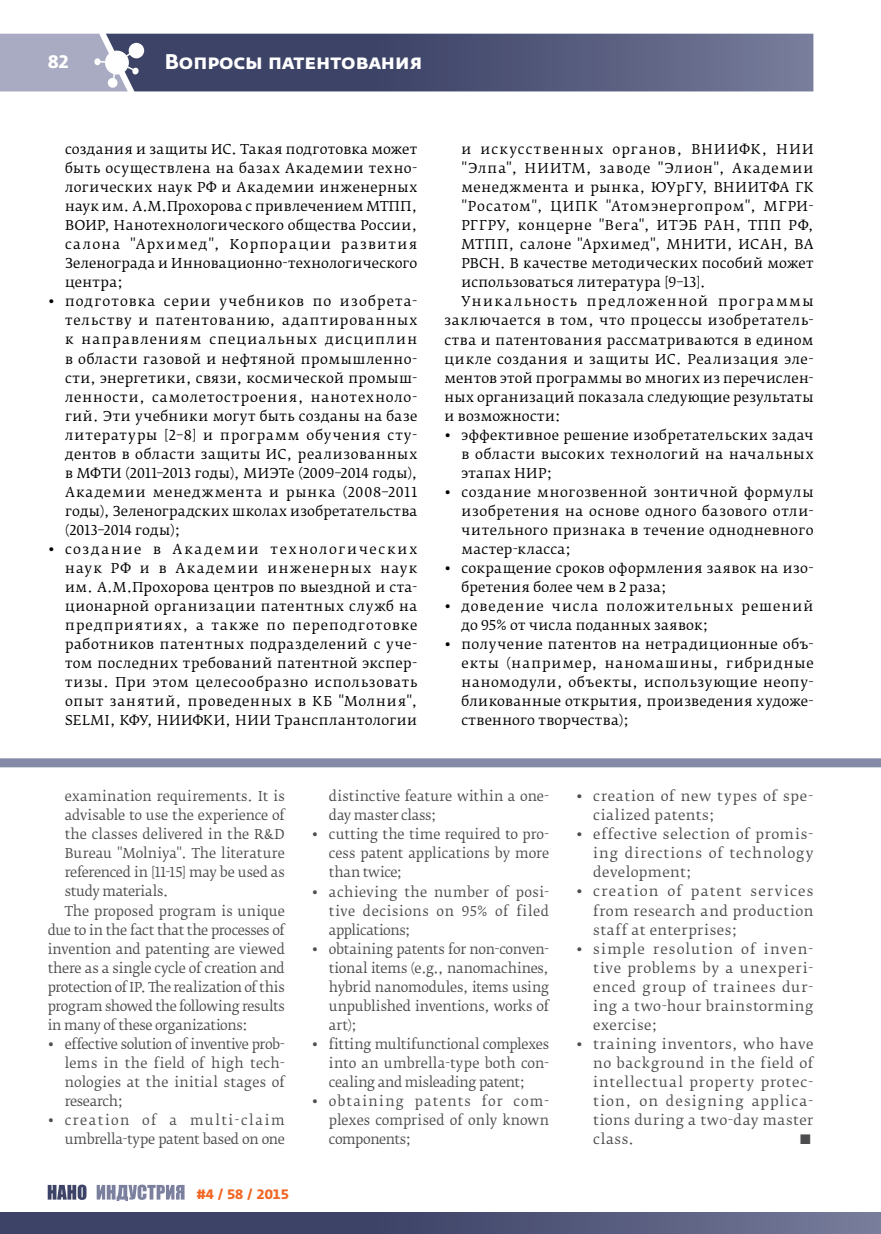
<style>
.page{position:relative;width:881px;height:1234px;background:#fff}
.page>*{position:absolute;margin:0;border:0;box-sizing:border-box;transform-origin:0 0}
.t1{font:700 21px "Fedra Sans Alt Pro";color:#fff}
.t2{font:700 18px "Fedra Sans Alt Pro";color:#fff}
.t3{font:13.5px/19px "Fedra Serif B Pro";letter-spacing:.035em;color:#000;text-align:justify}
.t4{font:13.5px/19px "Fedra Serif B Pro";letter-spacing:.005em;color:#4d4d4f;text-align:justify}
.t5{font:13.5px "Fedra Serif B Pro";letter-spacing:.015em;color:#000}
.t6{font:13.5px "Fedra Serif B Pro";letter-spacing:-.02em;color:#4d4d4f}
.t7{font:13.5px "Fedra Serif B Pro";letter-spacing:.07em;color:#000}
.t8{font:13.5px "Fedra Serif B Pro";letter-spacing:-.03em;color:#4d4d4f}
.t9{font:13.5px/19px "Fedra Serif B Pro";letter-spacing:.055em;color:#000}
.t10{font:13.5px/19px "Fedra Serif B Pro";letter-spacing:.05em;color:#4d4d4f}
.t11{font:13.5px "Fedra Serif B Pro";letter-spacing:.06em;color:#000}
.t12{font:13.5px "Fedra Serif B Pro";letter-spacing:.1em;color:#000}
.t13{font:13.5px "Fedra Serif B Pro";letter-spacing:.09em;color:#000}
.t14{font:13.5px "Fedra Serif B Pro";letter-spacing:-.025em;color:#4d4d4f}
.t15{font:13.5px "Fedra Serif B Pro";letter-spacing:-.015em;color:#4d4d4f}
.t16{font:13.5px "Fedra Serif B Pro";letter-spacing:.01em;color:#000}
.t17{font:700 13.5px "Fedra Sans Alt Pro";color:#f26522}
</style>
<div class="page">
<svg style="left:0;top:33px;width:813px;height:59px;background:#626786"></svg>
<svg style="left:48px;top:1184px;width:38px;height:15px"></svg>
<svg style="left:97px;top:1184px;width:87px;height:16px"></svg>
<div style="left:0;top:1211px;width:880px;height:22px;background:linear-gradient(to right,#2e3559,#6c7191)"></div>
<div style="left:0;top:758px;width:880px;height:9px;background:#858aa6"></div>
<h2 class="t2" style="left:48px;top:50px;width:22px">82</h2>
<h1 class="t1" style="left:165px;top:48px;width:259px">Вопросы патентования</h1>
<p class="t3" style="left:65px;top:140px;width:354px">создания и защиты ИС. Такая подготовка может быть осуществлена на базах Академии техно&shy;логических наук РФ и Академии инженерных наук им. А.М.Прохорова с привлечением МТПП, ВОИР, Нанотехнологического общества России, салона "Архимед", Корпорации развития Зеленограда и Инновационно-технологического центра;</p>
<p class="t3" style="left:65px;top:292px;width:354px;text-indent:-17px">• подготовка серии учебников по изобрета&shy;тельству и патентованию, адаптированных к направлениям специальных дисциплин в области газовой и нефтяной промышленно&shy;сти, энергетики, связи, космической промыш&shy;ленности, самолетостроения, нанотехноло&shy;гий. Эти учебники могут быть созданы на базе литературы [2–8] и программ обучения сту&shy;дентов в области защиты ИС, реализованных в МФТИ (2011–2013 годы), МИЭТе (2009–2014 годы), Академии менеджмента и рынка (2008–2011 годы), Зеленоградских школах изобретательства (2013–2014 годы);</p>
<p class="t3" style="left:65px;top:539px;width:354px;text-indent:-17px">• создание в Академии технологических наук РФ и в Академии инженерных наук им. А.М.Прохорова центров по выездной и ста&shy;ционарной организации патентных служб на предприятиях, а также по переподготовке работников патентных подразделений с уче&shy;том последних требований патентной экспер&shy;тизы. При этом целесообразно использовать опыт занятий, проведенных в КБ "Молния", SELMI, КФУ, НИИФКИ, НИИ Трансплантологии</p>
<p class="t13" style="left:461px;top:141px;width:353px">и искусственных органов, ВНИИФК, НИИ</p>
<p class="t7" style="left:461px;top:160px;width:353px">"Элпа", НИИТМ, заводе "Элион", Академии</p>
<p class="t3" style="left:461px;top:178px;width:353px">менеджмента и рынка, ЮУрГУ, ВНИИТФА ГК</p>
<p class="t7" style="left:461px;top:198px;width:353px">"Росатом", ЦИПК "Атомэнергопром", МГРИ-</p>
<p class="t11" style="left:461px;top:217px;width:353px">РГГРУ, концерне "Вега", ИТЭБ РАН, ТПП РФ,</p>
<p class="t3" style="left:461px;top:235px;width:353px">МТПП, салоне "Архимед", МНИТИ, ИСАН, ВА</p>
<p class="t3" style="left:461px;top:254px;width:353px">РВСН. В качестве методических пособий может</p>
<p class="t5" style="left:461px;top:274px;width:246px">использоваться литература [9–13].</p>
<p class="t12" style="left:461px;top:293px;width:353px">Уникальность предложенной программы</p>
<p class="t3" style="left:444px;top:311px;width:371px">заключается в том, что процессы изобретатель-</p>
<p class="t3" style="left:444px;top:330px;width:370px">ства и патентования рассматриваются в едином</p>
<p class="t3" style="left:444px;top:349px;width:370px">цикле создания и защиты ИС. Реализация эле-</p>
<p class="t5" style="left:444px;top:369px;width:370px">ментов этой программы во многих из перечислен-</p>
<p class="t5" style="left:444px;top:388px;width:370px">ных организаций показала следующие результаты</p>
<p class="t16" style="left:444px;top:407px;width:118px">и возможности:</p>
<p class="t3" style="left:461px;top:425px;width:353px;text-indent:-17px">• эффективное решение изобретательских задач в области высоких технологий на начальных этапах НИР;</p>
<p class="t3" style="left:461px;top:482px;width:353px;text-indent:-17px">• создание многозвенной зонтичной формулы изобретения на основе одного базового отли&shy;чительного признака в течение однодневного мастер-класса;</p>
<p class="t3" style="left:461px;top:558px;width:353px;text-indent:-17px">• сокращение сроков оформления заявок на изо&shy;бретения более чем в 2 раза;</p>
<p class="t9" style="left:461px;top:596px;width:353px;text-indent:-17px">• доведение числа положительных решений до 95% от числа поданных заявок;</p>
<p class="t3" style="left:461px;top:634px;width:353px;text-indent:-17px">• получение патентов на нетрадиционные объ&shy;екты (например, наномашины, гибридные наномодули, объекты, использующие неопу&shy;бликованные открытия, произведения художе&shy;ственного творчества);</p>
<p class="t4" style="left:65px;top:786px;width:221px">examination requirements. It is</p>
<p class="t4" style="left:65px;top:805px;width:221px">advisable to use the experience of</p>
<p class="t4" style="left:65px;top:824px;width:221px">the classes delivered in the R&amp;D</p>
<p class="t4" style="left:65px;top:844px;width:221px">Bureau "Molniya". The literature</p>
<p class="t15" style="left:65px;top:864px;width:221px">referenced in [11-15] may be used as</p>
<p class="t6" style="left:65px;top:883px;width:105px">study materials.</p>
<p class="t4" style="left:65px;top:901px;width:221px">The proposed program is unique</p>
<p class="t14" style="left:48px;top:921px;width:238px">due to in the fact that the processes of</p>
<p class="t4" style="left:48px;top:939px;width:238px">invention and patenting are viewed</p>
<p class="t6" style="left:48px;top:959px;width:238px">there as a single cycle of creation and</p>
<p class="t8" style="left:48px;top:978px;width:238px">protection of IP. The realization of this</p>
<p class="t8" style="left:48px;top:997px;width:238px">program showed the following results</p>
<p class="t6" style="left:48px;top:1016px;width:201px">in many of these organizations:</p>
<p class="t4" style="left:65px;top:1034px;width:221px;text-indent:-17px">• effective solution of inventive prob&shy;lems in the field of high tech&shy;nologies at the initial stages of research;</p>
<p class="t4" style="left:48px;top:1110px;width:238px;text-align:right">• creation of a multi-claim umbrella-type patent based on one</p>
<p class="t17" style="left:197px;top:1185px;width:94px">#4 / 58 / 2015</p>
<p class="t4" style="left:329px;top:786px;width:221px">distinctive feature within a one&shy;day master class;</p>
<p class="t4" style="left:329px;top:825px;width:222px;text-indent:-17px">• cutting the time required to pro&shy;cess patent applications by more than twice;</p>
<p class="t4" style="left:329px;top:882px;width:221px;text-indent:-17px">• achieving the number of posi&shy;tive decisions on 95% of filed applications;</p>
<p class="t4" style="left:329px;top:939px;width:221px;text-indent:-17px">• obtaining patents for non-conven&shy;tional items (e.g., nanomachines, hybrid nanomodules, items using unpublished inventions, works of art);</p>
<p class="t4" style="left:329px;top:1034px;width:221px;text-indent:-17px">• fitting multifunctional complexes into an umbrella-type both con&shy;cealing and misleading patent;</p>
<p class="t4" style="left:329px;top:1091px;width:221px;text-indent:-17px">• obtaining patents for com&shy;plexes comprised of only known components;</p>
<p class="t10" style="left:593px;top:786px;width:221px;text-indent:-17px">• creation of new types of spe&shy;cialized patents;</p>
<p class="t4" style="left:593px;top:824px;width:222px;text-indent:-17px">• effective selection of promis&shy;ing directions of technology development;</p>
<p class="t4" style="left:593px;top:882px;width:221px;text-indent:-17px">• creation of patent services from research and production staff at enterprises;</p>
<p class="t4" style="left:593px;top:939px;width:221px;text-indent:-17px">• simple resolution of inven&shy;tive problems by a unexperi&shy;enced group of trainees dur&shy;ing a two-hour brainstorming exercise;</p>
<p class="t4" style="left:593px;top:1034px;width:221px;text-indent:-17px">• training inventors, who have no background in the field of intellectual property protec&shy;tion, on designing applica&shy;tions during a two-day master class.</p>
<p class="t4" style="left:799px;top:1129px;width:14px">■</p>
</div>
